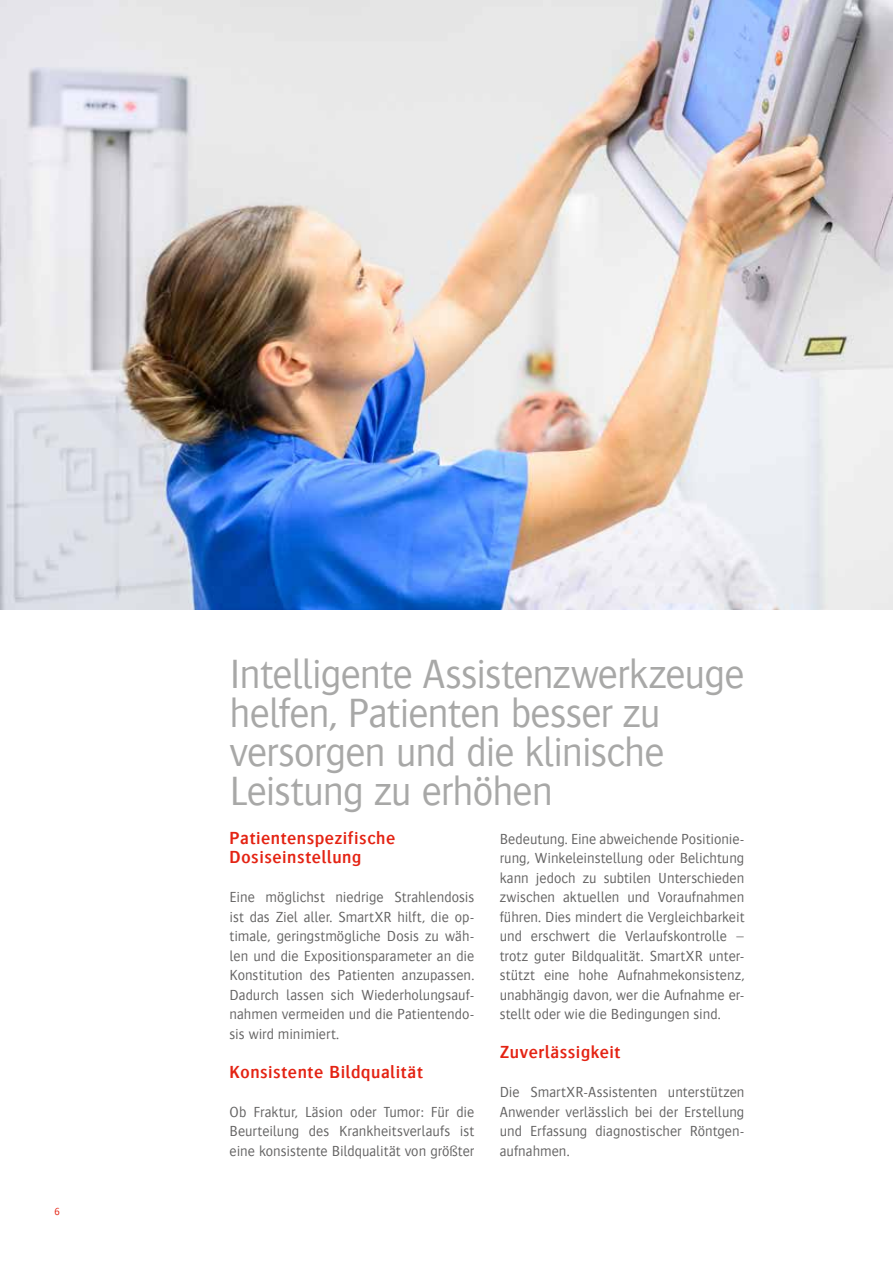
<style>
.page{position:relative;width:893px;height:1263px;background:#fff}
.page>*{position:absolute;margin:0;border:0;box-sizing:border-box;transform-origin:0 0}
.t1{font:300 42px/39px "Bosis For Agfa";letter-spacing:-.02em;color:#a8a8a7}
.t2{font:600 18px/19.5px "Bosis For Agfa";letter-spacing:.03em;color:#e42313}
.t3{font:300 15px/19.5px "Bosis For Agfa";color:#646363;text-align:justify}
.t4{font:300 10.5px "Bosis For Agfa";color:#e42313}
</style>
<div class="page">
<img style="left:0;top:0;width:893px;height:610px">
<p class="t4" style="left:54px;top:1206px;width:7px">6</p>
<h1 class="t1" style="left:230px;top:654px;width:516px">Intelligente Assistenzwerkzeuge helfen, Patienten besser zu versorgen und die klinische<br>Leistung zu erhöhen</h1>
<p class="t2" style="left:230px;top:828px;width:167px">Patientenspezifische<br>Dosiseinstellung</p>
<p class="t3" style="left:230px;top:887px;width:246px">Eine möglichst niedrige Strahlendosis ist das Ziel aller. SmartXR hilft, die op&shy;timale, geringstmögliche Dosis zu wäh&shy;len und die Expositionsparameter an die Konstitution des Patienten anzupassen.<br>Dadurch lassen sich Wiederholungsauf&shy;nahmen vermeiden und die Patientendo&shy;sis wird minimiert.</p>
<p class="t2" style="left:230px;top:1062px;width:195px">Konsistente Bildqualität</p>
<p class="t3" style="left:230px;top:1102px;width:246px">Ob Fraktur, Läsion oder Tumor: Für die Beurteilung des Krankheitsverlaufs ist eine konsistente Bildqualität von größter</p>
<p class="t3" style="left:500px;top:829px;width:246px">Bedeutung. Eine abweichende Positionie&shy;rung, Winkeleinstellung oder Belichtung kann jedoch zu subtilen Unterschieden zwischen aktuellen und Voraufnahmen führen. Dies mindert die Vergleichbarkeit und erschwert die Verlaufskontrolle – trotz guter Bildqualität. SmartXR unter&shy;stützt eine hohe Aufnahmekonsistenz, unabhängig davon, wer die Aufnahme er&shy;stellt oder wie die Bedingungen sind.</p>
<p class="t2" style="left:500px;top:1042px;width:122px">Zuverlässigkeit</p>
<p class="t3" style="left:500px;top:1082px;width:246px">Die SmartXR-Assistenten unterstützen Anwender verlässlich bei der Erstellung und Erfassung diagnostischer Röntgen&shy;aufnahmen.</p>
</div>
